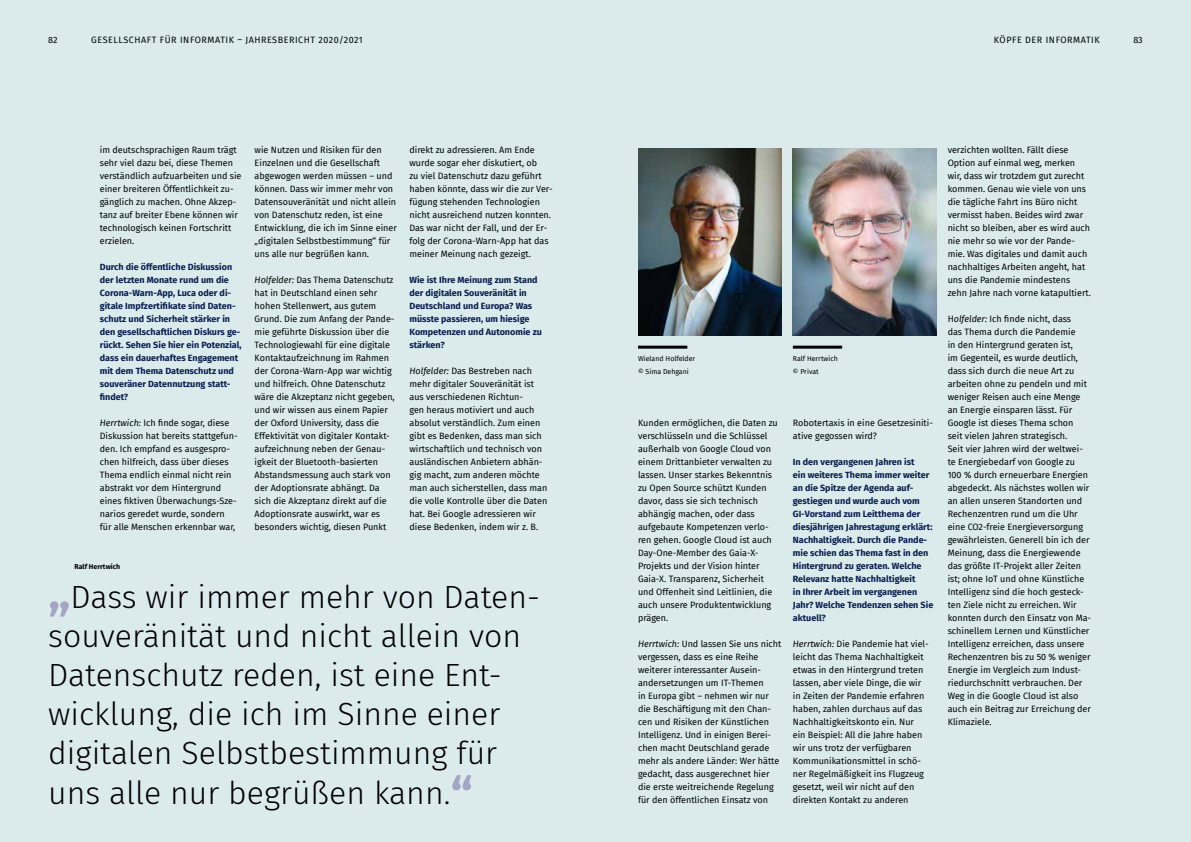
<style>
.page{position:relative;width:1191px;height:842px;background:#dbebec}
.page>*{position:absolute;margin:0;border:0;box-sizing:border-box;transform-origin:0 0}
.t1{font:300 32px/39px "Fira Sans";color:#000}
.t2{font:9px/13px "Fira Sans";color:#000}
.t3{font:700 9px/13px "Fira Sans";color:#071e4f}
.t4{font:9px "Fira Sans";letter-spacing:.06em;color:#000}
.t5{font:7px/13px "Fira Sans";color:#000}
.t6{font:700 7px "Fira Sans";color:#000}
.s1{font-style:italic}
.s2{font-weight:700;font-size:50px;color:#a4a7c4}
</style>
<div class="page">
<img style="left:793px;top:148px;width:143px;height:187px">
<img style="left:638px;top:148px;width:143px;height:187px">
<hr style="left:793px;top:346px;width:49px;height:3px;background:#000">
<hr style="left:638px;top:346px;width:49px;height:3px;background:#000">
<p class="t2" style="left:48px;top:33px;width:11px">82</p>
<p class="t4" style="left:91px;top:33px;width:273px">GESELLSCHAFT FÜR INFORMATIK – JAHRESBERICHT 2020/2021</p>
<p class="t4" style="left:993px;top:33px;width:107px">KÖPFE DER INFORMATIK</p>
<p class="t2" style="left:1133px;top:33px;width:11px">83</p>
<p class="t2" style="left:100px;top:143px;width:143px">im deutschsprachigen Raum trägt sehr viel dazu bei, diese Themen verständlich aufzuarbeiten und sie einer breiteren Öffentlichkeit zu&shy;gänglich zu machen. Ohne Akzep&shy;tanz auf breiter Ebene können wir technologisch keinen Fortschritt erzielen.</p>
<p class="t3" style="left:100px;top:260px;width:143px">Durch die öffentliche Diskussion der letzten Monate rund um die<br>Corona-Warn-App, Luca oder di&shy;gitale Impfzertifikate sind Daten&shy;schutz und Sicherheit stärker in den gesellschaftlichen Diskurs ge&shy;rückt. Sehen Sie hier ein Potenzial, dass ein dauerhaftes Engagement mit dem Thema Datenschutz und souveräner Datennutzung statt&shy;findet?</p>
<p class="t2" style="left:100px;top:416px;width:139px"><span class="s1">Herrtwich:</span> Ich finde sogar, diese<br>Diskussion hat bereits stattgefun&shy;den. Ich empfand es ausgespro&shy;chen hilfreich, dass über dieses<br>Thema endlich einmal nicht rein abstrakt vor dem Hintergrund eines fiktiven Überwachungs-Sze&shy;narios geredet wurde, sondern für alle Menschen erkennbar war,</p>
<p class="t6" style="left:75px;top:561px;width:47px">Ralf Herrtwich</p>
<p class="t2" style="left:255px;top:143px;width:144px">wie Nutzen und Risiken für den<br>Einzelnen und die Gesellschaft abgewogen werden müssen – und können. Dass wir immer mehr von<br>Datensouveränität und nicht allein von Datenschutz reden, ist eine<br>Entwicklung, die ich im Sinne einer „digitalen Selbstbestimmung“ für uns alle nur begrüßen kann.</p>
<p class="t2" style="left:255px;top:273px;width:142px"><span class="s1">Holfelder:</span> Das Thema Datenschutz hat in Deutschland einen sehr hohen Stellenwert, aus gutem<br>Grund. Die zum Anfang der Pande&shy;mie geführte Diskussion über die<br>Technologiewahl für eine digitale<br>Kontaktaufzeichnung im Rahmen der Corona-Warn-App war wichtig und hilfreich. Ohne Datenschutz wäre die Akzeptanz nicht gegeben, und wir wissen aus einem Papier der Oxford University, dass die<br>Effektivität von digitaler Kontakt&shy;aufzeichnung neben der Genau&shy;igkeit der Bluetooth-basierten<br>Abstandsmessung auch stark von der Adoptionsrate abhängt. Da sich die Akzeptanz direkt auf die<br>Adoptionsrate auswirkt, war es besonders wichtig, diesen Punkt</p>
<p class="t2" style="left:409px;top:143px;width:145px">direkt zu adressieren. Am Ende wurde sogar eher diskutiert, ob<br>zu viel Datenschutz dazu geführt haben könnte, dass wir die zur Ver&shy;fügung stehenden Technologien nicht ausreichend nutzen konnten.<br>Das war nicht der Fall, und der Er&shy;folg der Corona-Warn-App hat das meiner Meinung nach gezeigt.</p>
<p class="t3" style="left:409px;top:273px;width:134px">Wie ist Ihre Meinung zum Stand der digitalen Souveränität in<br>Deutschland und Europa? Was müsste passieren, um hiesige<br>Kompetenzen und Autonomie zu stärken?</p>
<p class="t2" style="left:409px;top:364px;width:139px"><span class="s1">Holfelder:</span> Das Bestreben nach mehr digitaler Souveränität ist aus verschiedenen Richtun-<br>gen heraus motiviert und auch absolut verständlich. Zum einen gibt es Bedenken, dass man sich wirtschaftlich und technisch von ausländischen Anbietern abhän&shy;gig macht, zum anderen möchte man auch sicherstellen, dass man die volle Kontrolle über die Daten hat. Bei Google adressieren wir diese Bedenken, indem wir z. B.</p>
<h1 class="t1" style="left:48px;top:578px;width:493px"><span class="s2">„</span>Dass wir immer mehr von Daten&shy;souveränität und nicht allein von<br>Datenschutz reden, ist eine Ent&shy;wicklung, die ich im Sinne einer digitalen Selbstbestimmung für uns alle nur begrüßen kann.<span class="s2">“</span></h1>
<p class="t5" style="left:638px;top:352px;width:59px">Wieland Holfelder © Sima Dehgani</p>
<p class="t5" style="left:793px;top:352px;width:47px">Ralf Herrtwich © Privat</p>
<p class="t2" style="left:638px;top:416px;width:141px">Kunden ermöglichen, die Daten zu verschlüsseln und die Schlüssel außerhalb von Google Cloud von einem Drittanbieter verwalten zu lassen. Unser starkes Bekenntnis zu Open Source schützt Kunden davor, dass sie sich technisch abhängig machen, oder dass aufgebaute Kompetenzen verlo&shy;ren gehen. Google Cloud ist auch<br>Day-One-Member des Gaia-X-<br>Projekts und der Vision hinter<br>Gaia-X. Transparenz, Sicherheit und Offenheit sind Leitlinien, die auch unsere Produktentwicklung prägen.</p>
<p class="t2" style="left:638px;top:637px;width:145px"><span class="s1">Herrtwich:</span> Und lassen Sie uns nicht vergessen, dass es eine Reihe weiterer interessanter Ausein&shy;andersetzungen um IT-Themen<br>in Europa gibt – nehmen wir nur die Beschäftigung mit den Chan&shy;cen und Risiken der Künstlichen<br>Intelligenz. Und in einigen Berei&shy;chen macht Deutschland gerade mehr als andere Länder: Wer hätte gedacht, dass ausgerechnet hier die erste weitreichende Regelung für den öffentlichen Einsatz von</p>
<p class="t2" style="left:793px;top:416px;width:142px">Robotertaxis in eine Gesetzesiniti&shy;ative gegossen wird?</p>
<p class="t3" style="left:793px;top:455px;width:142px">In den vergangenen Jahren ist<br>ein weiteres Thema immer weiter an die Spitze der Agenda auf&shy;gestiegen und wurde auch vom<br>GI-Vorstand zum Leitthema der diesjährigen Jahrestagung erklärt:<br>Nachhaltigkeit. Durch die Pande&shy;mie schien das Thema fast in den<br>Hintergrund zu geraten. Welche<br>Relevanz hatte Nachhaltigkeit<br>in Ihrer Arbeit im vergangenen<br>Jahr? Welche Tendenzen sehen Sie aktuell?</p>
<p class="t2" style="left:793px;top:637px;width:137px"><span class="s1">Herrtwich:</span> Die Pandemie hat viel&shy;leicht das Thema Nachhaltigkeit etwas in den Hintergrund treten lassen, aber viele Dinge, die wir in Zeiten der Pandemie erfahren haben, zahlen durchaus auf das<br>Nachhaltigkeitskonto ein. Nur ein Beispiel: All die Jahre haben wir uns trotz der verfügbaren<br>Kommunikationsmittel in schö&shy;ner Regelmäßigkeit ins Flugzeug gesetzt, weil wir nicht auf den direkten Kontakt zu anderen</p>
<p class="t2" style="left:947px;top:143px;width:145px">verzichten wollten. Fällt diese<br>Option auf einmal weg, merken wir, dass wir trotzdem gut zurecht kommen. Genau wie viele von uns die tägliche Fahrt ins Büro nicht vermisst haben. Beides wird zwar nicht so bleiben, aber es wird auch nie mehr so wie vor der Pande&shy;mie. Was digitales und damit auch nachhaltiges Arbeiten angeht, hat uns die Pandemie mindestens zehn Jahre nach vorne katapultiert.</p>
<p class="t2" style="left:947px;top:312px;width:145px">H<span class="s1">olfelder:</span> Ich finde nicht, dass<br>das Thema durch die Pandemie<br>in den Hintergrund geraten ist,<br>im Gegenteil, es wurde deutlich, dass sich durch die neue Art zu arbeiten ohne zu pendeln und mit weniger Reisen auch eine Menge an Energie einsparen lässt. Für<br>Google ist dieses Thema schon<br>seit vielen Jahren strategisch.<br>Seit vier Jahren wird der weltwei&shy;te Energiebedarf von Google zu<br>100 % durch erneuerbare Energien abgedeckt. Als nächstes wollen wir an allen unseren Standorten und<br>Rechenzentren rund um die Uhr eine CO2-freie Energieversorgung gewährleisten. Generell bin ich der<br>Meinung, dass die Energiewende das größte IT-Projekt aller Zeiten ist; ohne IoT und ohne Künstliche<br>Intelligenz sind die hoch gesteck&shy;ten Ziele nicht zu erreichen. Wir konnten durch den Einsatz von Ma&shy;schinellem Lernen und Künstlicher<br>Intelligenz erreichen, dass unsere<br>Rechenzentren bis zu 50 % weniger<br>Energie im Vergleich zum Indust&shy;riedurchschnitt verbrauchen. Der<br>Weg in die Google Cloud ist also auch ein Beitrag zur Erreichung der<br>Klimaziele.</p>
</div>
